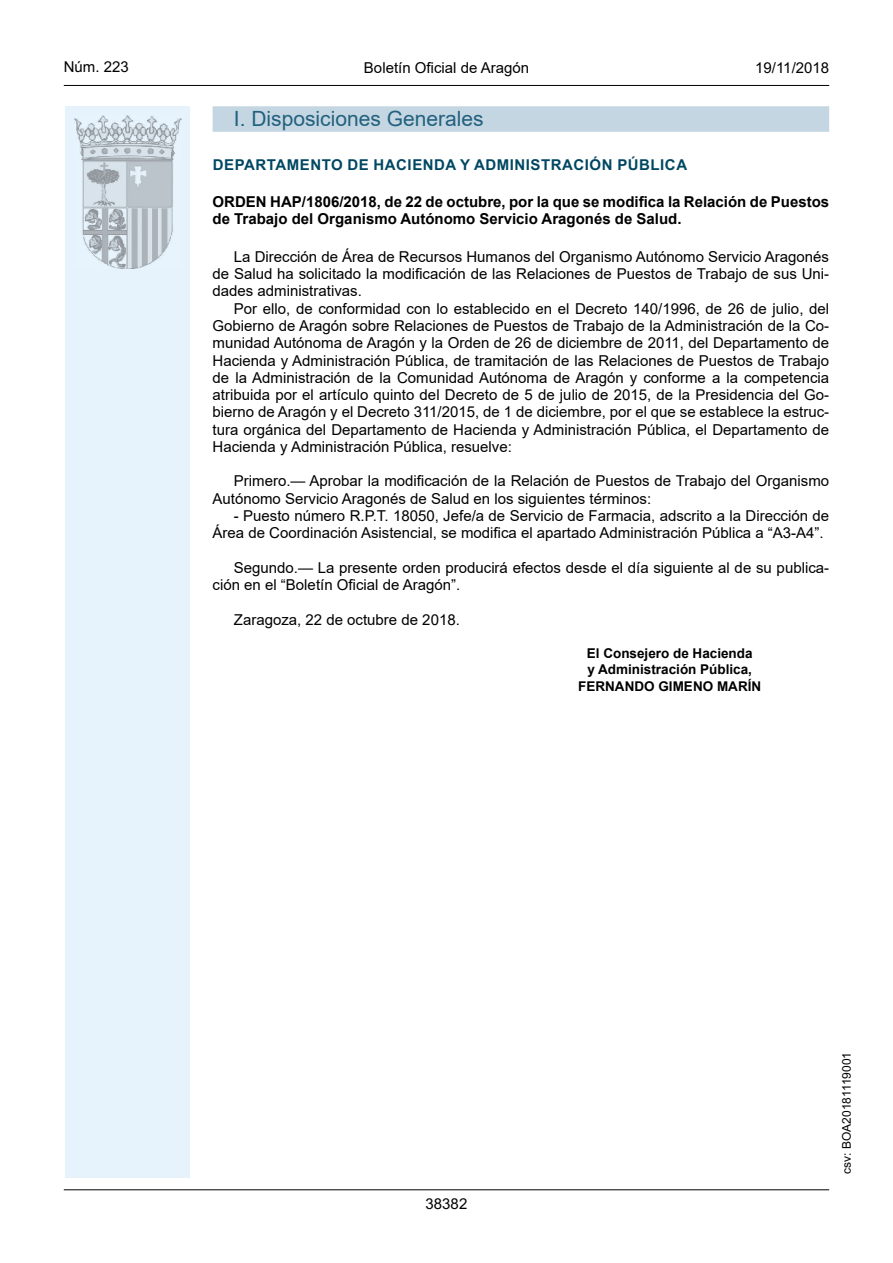
<style>
.page{position:relative;width:893px;height:1263px;background:#fff}
.page>*{position:absolute;margin:0;border:0;box-sizing:border-box;transform-origin:0 0}
.Titulo_sec{font:21px "Arial";color:#23617e}
.inicio_de_parrafo{font:15px/17.2px "Arial";color:#000}
.Titulo_text{font:700 15px/16.5px "Arial";color:#000}
.emisor_text{font:15px "Arial Bold MT2";letter-spacing:.035em;color:#004762}
.estilo_head-c{font:15px "Arial";color:#000}
.estilo_head-d{font:15px "Arial MT2";color:#000}
.estilo_head-i{font:15px "Arial MT2";color:#000}
.numero_pagina{font:15px "Arial MT2";color:#000}
.firma_der{font:700 13.5px "Arial";color:#000}
.firma_der-2{font:13.5px "Arial Bold MT2";color:#000}
.estilo_head-i-2{font:12px "Arial MT2";color:#000}
.s1{font-family:"Arial MT2"}
</style>
<div class="page">
<div style="left:65px;top:106px;width:125px;height:1072px;background:#e6f3fd"></div>
<img style="left:75px;top:115px;width:106px;height:153px">
<hr style="left:64px;top:85px;width:765px;height:1px;background:#000">
<hr style="left:64px;top:1189px;width:765px;height:1px;background:#000">
<div style="left:213px;top:106px;width:616px;height:26px;background:#c4d6e2"></div>
<p class="estilo_head-i" style="left:64px;top:57px;width:67px">Núm. 223</p>
<p class="estilo_head-c" style="left:364px;top:57px;width:167px">Boletín Oficial de Aragón</p>
<p class="estilo_head-d" style="left:755px;top:57px;width:75px">19/11/2018</p>
<p class="Titulo_sec" style="left:234px;top:104px;width:251px">I. Disposiciones Generales</p>
<p class="emisor_text" style="left:213px;top:154px;width:476px">DEPARTAMENTO DE HACIENDA Y ADMINISTRACIÓN PÚBLICA</p>
<p class="Titulo_text" style="left:213px;top:194px;width:618px">ORDEN HAP/1806/2018, de 22 de octubre, por la que se modifica la Relación de Puestos de Trabajo del Organismo Autónomo Servicio Aragonés de Salud.</p>
<p class="inicio_de_parrafo" style="left:213px;top:248px;width:618px;text-align:justify;text-indent:21px">La Dirección de Área de Recursos Humanos del Organismo Autónomo Servicio Aragonés de Salud ha solicitado la modificación de las Relaciones de Puestos de Trabajo de sus Uni&shy;dades administrativas.</p>
<p class="inicio_de_parrafo" style="left:213px;top:300px;width:618px;text-align:justify;text-indent:21px">Por ello, de conformidad con lo establecido en el Decreto <span class="s1">1</span>40/1996, de 26 de julio, del Gobierno de Aragón sobre Relaciones de Puestos de Trabajo de la Administración de la Co&shy;munidad Autónoma de Aragón y la Orden de 26 de diciembre de 2011, del Departamento de Hacienda y Administración Pública, de tramitación de las Relaciones de Puestos de Trabajo de la Administración de la Comunidad Autónoma de Aragón y conforme a la competencia atribuida por el artículo quinto del Decreto de 5 de julio de 2015, de la Presidencia del Go&shy;bierno de Aragón y el Decreto <span class="s1">3</span>11/2015, de 1 de diciembre, por el que se establece la estruc&shy;tura orgánica del Departamento de Hacienda y Administración Pública, el Departamento de Hacienda y Administración Pública, resuelve:</p>
<p class="inicio_de_parrafo" style="left:213px;top:472px;width:618px;text-indent:21px">Primero.— Aprobar la modificación de la Relación de Puestos de Trabajo del Organismo<br>Autónomo Servicio Aragonés de Salud en los siguientes términos:</p>
<p class="inicio_de_parrafo" style="left:213px;top:507px;width:618px;text-indent:21px">- Puesto número R.P.T. 18050, Jefe/a de Servicio de Farmacia, adscrito a la Dirección de<br>Área de Coordinación Asistencial, se modifica el apartado Administración Pública a “A3-A4”.</p>
<p class="inicio_de_parrafo" style="left:213px;top:559px;width:618px;text-indent:21px">Segundo.— La presente orden producirá efectos desde el día siguiente al de su publica&shy;ción en el “Boletín Oficial de Aragón”.</p>
<p class="inicio_de_parrafo" style="left:234px;top:611px;width:227px">Zaragoza, 22 de octubre de 2018.</p>
<p class="firma_der" style="left:587px;top:643px;width:167px">El Consejero de Hacienda</p>
<p class="firma_der" style="left:587px;top:660px;width:166px">y Administración Pública,</p>
<p class="firma_der-2" style="left:578px;top:676px;width:184px">FERNANDO GIMENO MARÍN</p>
<p class="numero_pagina" style="left:426px;top:1193px;width:43px">38382</p>
<p class="estilo_head-i-2" style="left:838px;top:1174px;width:123px;rotate:-90deg">csv: BOA20181119001</p>
</div>
